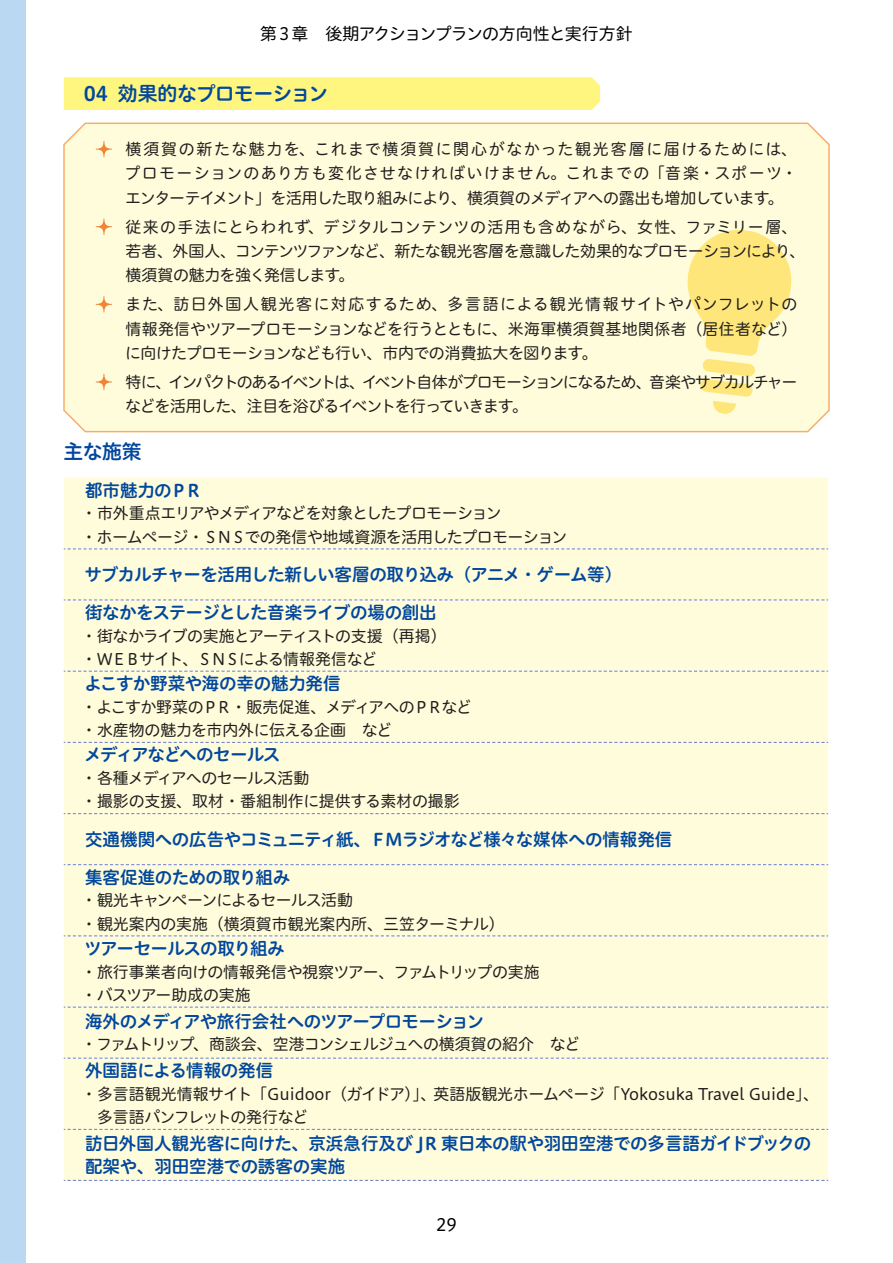
<style>
.page{position:relative;width:893px;height:1263px;background:#fff}
.page>*{position:absolute;margin:0;border:0;box-sizing:border-box;transform-origin:0 0}
.t1{font:19.95px "Hiragino UD Sans R Std W6";letter-spacing:-.03em;color:#00479d}
.t2{font:17.55px/37.8px "Hiragino UD Sans R Std W6";letter-spacing:-.03em;color:#00479d}
.t3{font:17.55px "Hiragino UD Sans R Std W6";letter-spacing:-.05em;color:#00479d}
.t4{font:17.55px "Hiragino UD Sans R Std W6";letter-spacing:-.075em;color:#00479d}
.t5{font:16.95px "Hiragino UD Sans R Std W4";letter-spacing:-.055em;color:#000}
.t6{font:15.9px/23.4px "Hiragino UD Sans R Std W4";letter-spacing:-.035em;color:#1f1e1d}
.t7{font:15.9px/24.3px "Hiragino UD Sans R Std W4";letter-spacing:-.015em;color:#1f1e1d}
.t8{font:15.9px/23.4px "Hiragino UD Sans R Std W4";color:#1f1e1d}
.t9{font:15.9px/24.2px "Hiragino UD Sans R Std W4";letter-spacing:-.09em;color:#1f1e1d}
.t10{font:15.9px/23.4px "Hiragino UD Sans R Std W4";letter-spacing:-.055em;color:#1f1e1d}
.t11{font:15.9px/23.4px "Hiragino UD Sans R Std W4";letter-spacing:-.07em;color:#1f1e1d}
.t12{font:15.9px "Hiragino UD Sans R Std W4";letter-spacing:-.065em;color:#1f1e1d}
</style>
<div class="page">
<div style="left:0;top:0;width:26px;height:1263px;background:#bbd8f2"></div>
<div style="left:63px;top:122px;width:767px;height:311px;background:#fffcdb"></div>
<div style="left:64px;top:77px;width:536px;height:33px;background:#fff67f"></div>
<div style="left:64px;top:478px;width:764px;height:702px;background:#fffcdb"></div>
<svg style="left:64px;top:548px;width:764px;height:1px"></svg>
<svg style="left:64px;top:599px;width:764px;height:1px"></svg>
<svg style="left:64px;top:671px;width:764px;height:1px"></svg>
<svg style="left:64px;top:742px;width:764px;height:1px"></svg>
<svg style="left:64px;top:813px;width:764px;height:1px"></svg>
<svg style="left:64px;top:864px;width:764px;height:1px"></svg>
<svg style="left:64px;top:935px;width:764px;height:1px"></svg>
<svg style="left:64px;top:1006px;width:764px;height:2px;background:#d2d6de"></svg>
<svg style="left:64px;top:1057px;width:764px;height:2px;background:#d2d6de"></svg>
<svg style="left:64px;top:1129px;width:764px;height:1px"></svg>
<svg style="left:64px;top:1180px;width:764px;height:1px"></svg>
<svg style="left:686px;top:227px;width:108px;height:188px;background:#ffefa5"></svg>
<svg style="left:96px;top:141px;width:16px;height:16px"></svg>
<svg style="left:96px;top:218px;width:16px;height:17px"></svg>
<svg style="left:96px;top:296px;width:16px;height:17px"></svg>
<svg style="left:96px;top:374px;width:16px;height:16px"></svg>
<p class="t5" style="left:260px;top:21px;width:374px">第３章　後期アクションプランの方向性と実行方針</p>
<p class="t1" style="left:64px;top:78px;width:266px">　04 効果的なプロモーション</p>
<p class="t6" style="left:125px;top:136px;width:674px;line-height:24.3px;text-align:justify">横須賀の新たな魅力を、これまで横須賀に関心がなかった観光客層に届けるためには、プロモーションのあり方も変化させなければいけません。これまでの「音楽・スポーツ・エンターテイメント」を活用した取り組みにより、横須賀のメディアへの露出も増加しています。</p>
<p class="t7" style="left:125px;top:214px;width:681px">従来の手法にとらわれず、デジタルコンテンツの活用も含めながら、女性、ファミリー層、若者、外国人、コンテンツファンなど、新たな観光客層を意識した効果的なプロモーションにより、横須賀の魅力を強く発信します。</p>
<p class="t6" style="left:125px;top:291px;width:674px;line-height:24.3px;text-align:justify">また、訪日外国人観光客に対応するため、多言語による観光情報サイトやパンフレットの情報発信やツアープロモーションなどを行うとともに、米海軍横須賀基地関係者（居住者など）に向けたプロモーションなども行い、市内での消費拡大を図ります。</p>
<p class="t9" style="left:125px;top:369px;width:674px">特に、インパクトのあるイベントは、イベント自体がプロモーションになるため、音楽やサブカルチャーなどを活用した、注目を浴びるイベントを行っていきます。</p>
<p class="t1" style="left:64px;top:436px;width:80px">主な施策</p>
<p class="t2" style="left:85px;top:470px;width:119px">都市魅力のＰＲ</p>
<p class="t10" style="left:81px;top:501px;width:488px">・市外重点エリアやメディアなどを対象としたプロモーション<br>・ホームページ・ＳＮＳでの発信や地域資源を活用したプロモーション</p>
<p class="t2" style="left:85px;top:555px;width:539px">サブカルチャーを活用した新しい客層の取り込み（アニメ・ゲーム等）街なかをステージとした音楽ライブの場の創出</p>
<p class="t11" style="left:81px;top:623px;width:367px">・街なかライブの実施とアーティストの支援（再掲）・ＷＥＢサイト、ＳＮＳによる情報発信など</p>
<p class="t2" style="left:84px;top:664px;width:258px">よこすか野菜や海の幸の魅力発信</p>
<p class="t6" style="left:81px;top:694px;width:392px">・よこすか野菜のＰＲ・販売促進、メディアへのＰＲなど・水産物の魅力を市内外に伝える企画　など</p>
<p class="t4" style="left:84px;top:741px;width:198px">メディアなどへのセールス</p>
<p class="t6" style="left:81px;top:765px;width:380px">・各種メディアへのセールス活動<br>・撮影の支援、取材・番組制作に提供する素材の撮影</p>
<p class="t2" style="left:85px;top:819px;width:589px">交通機関への広告やコミュニティ紙、ＦＭラジオなど様々な媒体への情報発信集客促進のための取り組み</p>
<p class="t6" style="left:81px;top:888px;width:425px">・観光キャンペーンによるセールス活動<br>・観光案内の実施（横須賀市観光案内所、三笠ターミナル）</p>
<p class="t3" style="left:84px;top:935px;width:202px">ツアーセールスの取り組み</p>
<p class="t6" style="left:81px;top:959px;width:460px">・旅行事業者向けの情報発信や視察ツアー、ファムトリップの実施・バスツアー助成の実施</p>
<p class="t3" style="left:85px;top:1008px;width:401px">海外のメディアや旅行会社へのツアープロモーション</p>
<p class="t12" style="left:81px;top:1032px;width:501px">・ファムトリップ、商談会、空港コンシェルジュへの横須賀の紹介　など</p>
<p class="t2" style="left:85px;top:1050px;width:190px">外国語による情報の発信</p>
<p class="t8" style="left:97px;top:1081px;width:724px;text-indent:-16px">・多言語観光情報サイト「Guidoor（ガイドア）」、英語版観光ホームページ「Yokosuka Travel Guide」、多言語パンフレットの発行など</p>
<p class="t2" style="left:85px;top:1131px;width:728px;line-height:23.4px">訪日外国人観光客に向けた、京浜急行及び JR 東日本の駅や羽田空港での多言語ガイドブックの配架や、羽田空港での誘客の実施</p>
<p class="t5" style="left:436px;top:1212px;width:22px">29</p>
</div>
